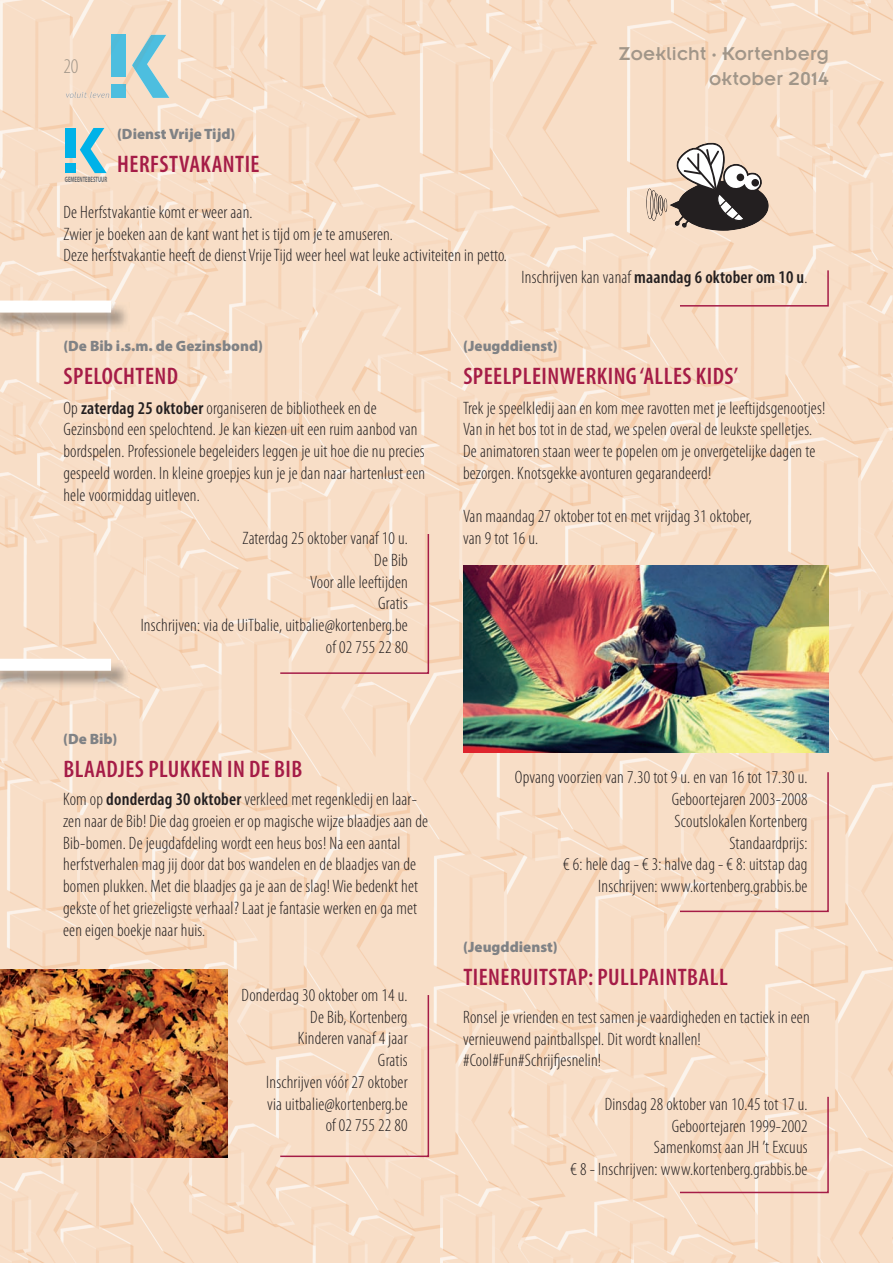
<style>
.page{position:relative;width:893px;height:1263px;background:#fff}
.page>*{position:absolute;margin:0;border:0;box-sizing:border-box;transform-origin:0 0}
.t1{font:600 condensed 24px "Myriad Pro";letter-spacing:.02em;color:#a51c47}
.t2{font:300 condensed 21px "Myriad Pro";color:#a19689}
.t3{font:20.4px/24.6px "Insignia LT Std";letter-spacing:.01em;color:#a19689;text-align:right}
.t4{font:300 condensed 18px/21.8px "Myriad Pro";letter-spacing:.01em;color:#231f20}
.t5{font:900 15px "Myriad Pro";color:#808285}
.t6{font:700 7.8px "Myriad Pro";color:#6c6d70;scale:.6 1}
.s1{font-weight:600}
</style>
<div class="page">
<img style="left:0;top:0;width:893px;height:1263px">
<img style="left:132px;top:35px;width:37px;height:63px">
<img style="left:111px;top:84px;width:15px;height:14px">
<img style="left:111px;top:35px;width:15px;height:41px">
<svg style="left:66px;top:92px;width:43px;height:6px"></svg>
<img style="left:0;top:661px;width:130px;height:29px">
<div style="left:0;top:659px;width:111px;height:12px;background:#fff"></div>
<svg style="left:80px;top:128px;width:27px;height:45px"></svg>
<div style="left:65px;top:163px;width:10px;height:10px;background:#00b2e8"></div>
<div style="left:65px;top:128px;width:10px;height:30px;background:#00b2e8"></div>
<svg style="left:678px;top:269px;width:151px;height:38px;background:#f3d4c1"></svg>
<svg style="left:646px;top:143px;width:123px;height:88px;background:#a89b91"></svg>
<svg style="left:279px;top:532px;width:151px;height:143px;background:#f6d9c4"></svg>
<img style="left:463px;top:565px;width:366px;height:187px">
<svg style="left:678px;top:771px;width:151px;height:142px;background:#f6d9c4"></svg>
<img style="left:0;top:970px;width:227px;height:187px">
<svg style="left:678px;top:1095px;width:151px;height:99px;background:#f5d8c3"></svg>
<svg style="left:279px;top:993px;width:151px;height:165px;background:#f6dac4"></svg>
<img style="left:0;top:303px;width:130px;height:28px">
<div style="left:0;top:301px;width:111px;height:12px;background:#fff"></div>
<p class="t2" style="left:63px;top:55px;width:16px">20</p>
<p class="t3" style="left:618px;top:41px;width:212px">Zoeklicht · Kortenberg oktober 2014</p>
<p class="t5" style="left:117px;top:126px;width:120px">(Dienst Vrije Tijd)</p>
<h1 class="t1" style="left:117px;top:151px;width:144px">HERFSTVAKANTIE</h1>
<p class="t4" style="left:63px;top:201px;width:445px">De Herfstvakantie komt er weer aan.<br>Zwier je boeken aan de kant want het is tijd om je te amuseren.<br>Deze herfstvakantie heeft de dienst Vrije Tijd weer heel wat leuke activiteiten in petto.</p>
<p class="t6" style="left:65px;top:174px;width:72px">GEMEENTEBESTUUR</p>
<p class="t4" style="left:522px;top:267px;width:287px">Inschrijven kan vanaf <span class="s1">MAANDAG 6 OKTOBER OM 10 U</span>.</p>
<p class="t5" style="left:63px;top:337px;width:201px">(De Bib i.s.m. de Gezinsbond)</p>
<h1 class="t1" style="left:64px;top:363px;width:116px">SPELOCHTEND</h1>
<p class="t4" style="left:63px;top:397px;width:363px">Op <span class="s1">ZATERDAG 25 OKTOBER</span> organiseren de bibliotheek en de Gezinsbond een spelochtend. Je kan kiezen uit een ruim aanbod van bordspelen. Professionele begeleiders leggen je uit hoe die nu precies gespeeld worden. In kleine groepjes kun je je dan naar hartenlust een hele voormiddag uitleven.</p>
<p class="t4" style="left:141px;top:528px;width:269px;text-align:right">Zaterdag 25 oktober vanaf 10 u.<br>De Bib<br>Voor alle leeftijden<br>Gratis<br>Inschrijven: via de UiTbalie, uitbalie@kortenberg.be of 02 755 22 80</p>
<p class="t5" style="left:63px;top:730px;width:56px">(De Bib)</p>
<h1 class="t1" style="left:63px;top:756px;width:240px">BLAADJES PLUKKEN IN DE BIB</h1>
<p class="t4" style="left:63px;top:789px;width:367px">Kom op <span class="s1">DONDERDAG 30 OKTOBER</span> verkleed met regenkledij en laar&shy;zen naar de Bib! Die dag groeien er op magische wijze blaadjes aan de Bib-bomen. De jeugdafdeling wordt een heus bos! Na een aantal herfstverhalen mag jij door dat bos wandelen en de blaadjes van de bomen plukken. Met die blaadjes ga je aan de slag! Wie bedenkt het gekste of het griezeligste verhaal? Laat je fantasie werken en ga met een eigen boekje naar huis.</p>
<p class="t4" style="left:241px;top:984px;width:168px;text-align:right">Donderdag 30 oktober om 14 u.<br>De Bib, Kortenberg<br>Kinderen vanaf 4 jaar<br>Gratis<br>Inschrijven vóór 27 oktober<br>via uitbalie@kortenberg.be<br>of 02 755 22 80</p>
<p class="t5" style="left:463px;top:337px;width:96px">(Jeugddienst)</p>
<h1 class="t1" style="left:463px;top:363px;width:276px">SPEELPLEINWERKING ‘ALLES KIDS’</h1>
<p class="t4" style="left:463px;top:397px;width:364px">Trek je speelkledij aan en kom mee ravotten met je leeftijdsgenootjes!<br>Van in het bos tot in de stad, we spelen overal de leukste spelletjes.<br>De animatoren staan weer te popelen om je onvergetelijke dagen te bezorgen. Knotsgekke avonturen gegarandeerd!</p>
<p class="t4" style="left:463px;top:506px;width:290px">Van maandag 27 oktober tot en met vrijdag 31 oktober, van 9 tot 16 u.</p>
<p class="t4" style="left:515px;top:767px;width:294px;text-align:right">Opvang voorzien van 7.30 tot 9 u. en van 16 tot 17.30 u.<br>Geboortejaren 2003-2008<br>Scoutslokalen Kortenberg<br>Standaardprijs:<br>€ 6: hele dag - € 3: halve dag - € 8: uitstap dag Inschrijven: www.kortenberg.grabbis.be</p>
<p class="t5" style="left:463px;top:938px;width:96px">(Jeugddienst)</p>
<h1 class="t1" style="left:463px;top:964px;width:266px">TIENERUITSTAP: PULLPAINTBALL</h1>
<p class="t4" style="left:463px;top:1006px;width:348px">Ronsel je vrienden en test samen je vaardigheden en tactiek in een vernieuwend paintballspel. Dit wordt knallen! #Cool#Fun#Schrijfjesnelin!</p>
<p class="t4" style="left:571px;top:1093px;width:238px;text-align:right">Dinsdag 28 oktober van 10.45 tot 17 u.<br>Geboortejaren 1999-2002<br>Samenkomst aan JH ’t Excuus<br>€ 8 - Inschrijven: www.kortenberg.grabbis.be</p>
</div>
